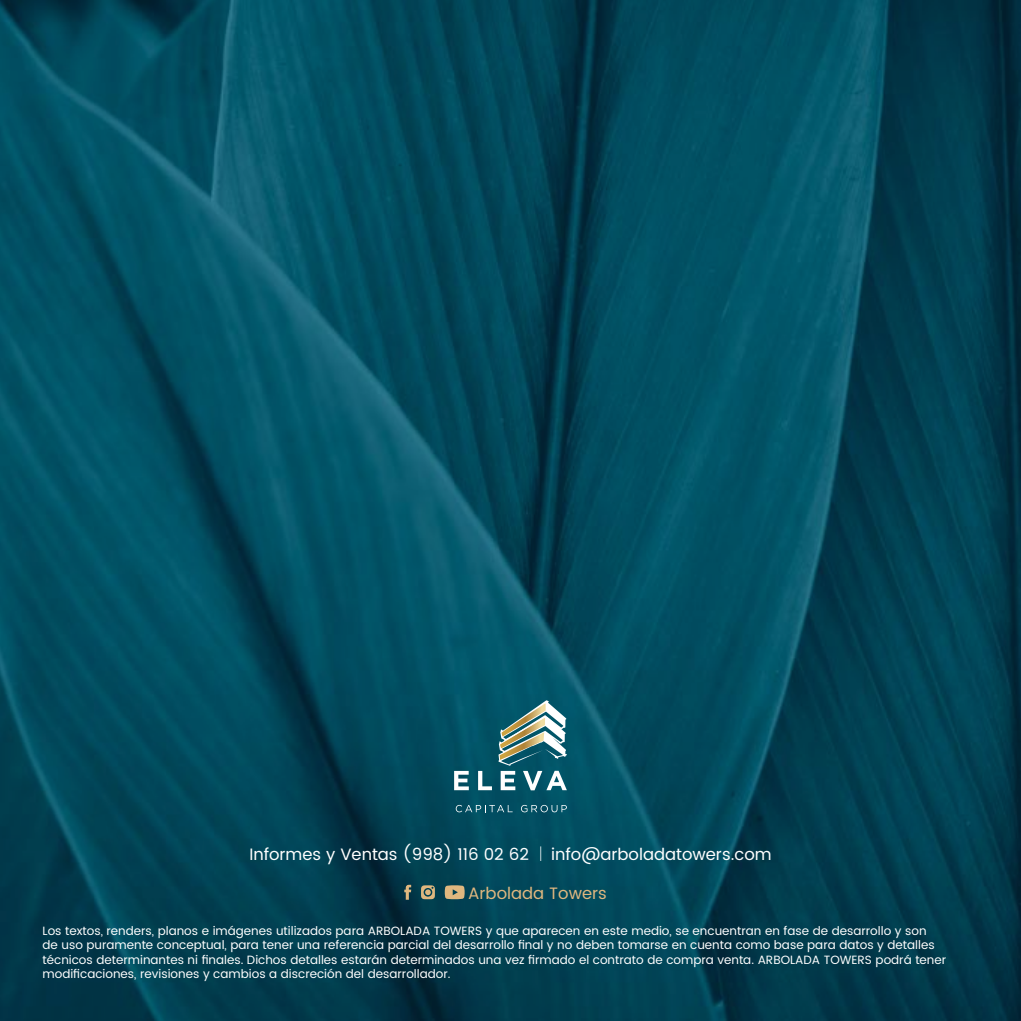
<style>
.page{position:relative;width:1021px;height:1021px;background:#fff}
.page>*{position:absolute;margin:0;border:0;box-sizing:border-box;transform-origin:0 0}
.t1{font:16.5px "Poppins";color:#fff}
.t2{font:16.5px "Poppins";color:#e0b77f}
.t3{font:12px/14.4px "Poppins";color:#fff}
.s1{font-family:"Cinzel"}
</style>
<div class="page">
<img style="left:0;top:0;width:1020px;height:1020px">
<svg style="left:456px;top:805px;width:56px;height:7px"></svg>
<svg style="left:521px;top:805px;width:46px;height:7px"></svg>
<svg style="left:454px;top:771px;width:15px;height:19px"></svg>
<svg style="left:478px;top:771px;width:14px;height:19px"></svg>
<svg style="left:498px;top:700px;width:69px;height:90px"></svg>
<svg style="left:404px;top:884px;width:7px;height:15px"></svg>
<svg style="left:421px;top:885px;width:14px;height:14px"></svg>
<svg style="left:445px;top:885px;width:19px;height:14px"></svg>
<h1 class="t1" style="left:249px;top:842px;width:524px">Informes y Ventas (998) 116 02 62 <span class="s1">|</span> info@arboladatowers.com</h1>
<h1 class="t2" style="left:468px;top:881px;width:140px">Arbolada Towers</h1>
<p class="t3" style="left:43px;top:923px;width:905px">Los textos, renders, planos e imágenes utilizados para ARBOLADA TOWERS y que aparecen en este medio, se encuentran en fase de desarrollo y son<br>de uso puramente conceptual, para tener una referencia parcial del desarrollo final y no deben tomarse en cuenta como base para datos y detalles técnicos determinantes ni finales. Dichos detalles estarán determinados una vez firmado el contrato de compra venta. ARBOLADA TOWERS podrá tener modificaciones, revisiones y cambios a discreción del desarrollador.</p>
</div>
